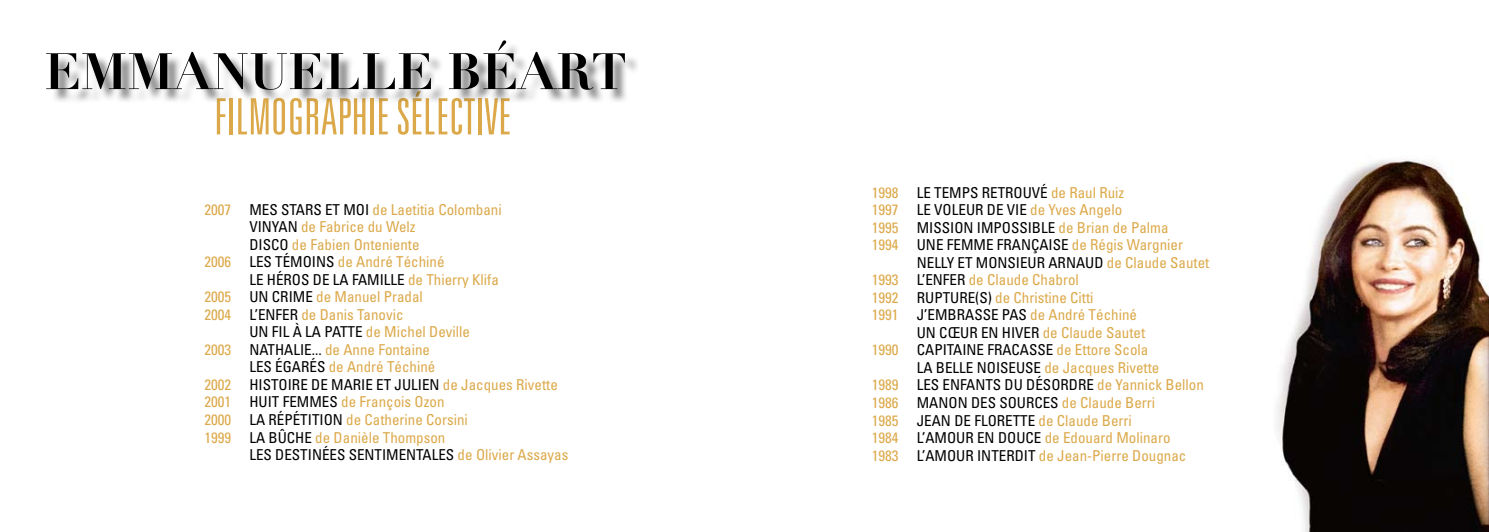
<style>
.page{position:relative;width:1489px;height:532px;background:#fff}
.page>*{position:absolute;margin:0;border:0;box-sizing:border-box;transform-origin:0 0}
.t1{font:700 50.25px "Didot LH";color:#000}
.t2{font:300 ultra-condensed 50px "Univers";color:#dca94a}
.t3{font:condensed 15px/17.5px "Univers";color:#dca94a}
.t4{font:condensed 15px "Univers";color:#000}
.s1{color:#000}
.s2{color:#dca94a}
</style>
<div class="page">
<div style="left:48px;top:42px;width:590px;height:62px;background:#000;opacity:.5"></div>
<img style="left:1277px;top:159px;width:211px;height:372px">
<h1 class="t1" style="left:44px;top:40px;width:280px">EMMANUELLE</h1>
<h1 class="t1" style="left:447px;top:40px;width:181px">BÉART</h1>
<h2 class="t2" style="left:214px;top:91px;width:294px">FILMOGRAPHIE SÉLECTIVE</h2>
<p class="t3" style="left:204px;top:200px;width:299px">2007 <span class="s1">MES STARS ET MO I</span> de Laetitia Colombani</p>
<p class="t3" style="left:249px;top:218px;width:168px"><span class="s1">VINYAN</span> de Fabrice du Welz</p>
<p class="t3" style="left:249px;top:235px;width:171px"><span class="s1">DISCO</span> de Fabien Onteniente</p>
<p class="t3" style="left:204px;top:253px;width:241px">2006 <span class="s1">LES TÉMO INS</span> de André Téchiné</p>
<p class="t4" style="left:249px;top:270px;width:251px">LE HÉROS DE LA FAMILLE <span class="s2">de Thierry Klifa</span></p>
<p class="t3" style="left:204px;top:288px;width:220px">2005 <span class="s1">UN CRIME</span> de Manuel Pradal</p>
<p class="t3" style="left:204px;top:305px;width:201px">2004 <span class="s1">L’EN FER</span> de Danis Tanovic</p>
<p class="t3" style="left:249px;top:323px;width:222px"><span class="s1">UN FIL À LA PATTE</span> de Michel Deville</p>
<p class="t3" style="left:204px;top:340px;width:227px">2003 <span class="s1">NATHALIE...</span> de Anne Fontaine</p>
<p class="t3" style="left:249px;top:358px;width:187px"><span class="s1">LES ÉGARÉS</span> de André Téchiné</p>
<p class="t4" style="left:204px;top:375px;width:355px"><span class="s2">2002</span> HISTO IRE DE MARIE ET JU LIEN <span class="s2">de Jacques Rivette</span></p>
<p class="t3" style="left:204px;top:393px;width:241px">2001 <span class="s1">HU IT FEMMES</span> de François Ozon</p>
<p class="t3" style="left:204px;top:410px;width:265px">2000 <span class="s1">LA RÉPÉTITION</span> de Catherine Corsini</p>
<p class="t3" style="left:204px;top:428px;width:242px">1999 <span class="s1">LA BÛCHE</span> de Danièle Thompson</p>
<p class="t4" style="left:249px;top:445px;width:320px">LES DESTIN ÉES SENTIMENTALES <span class="s2">de O livier Assayas</span></p>
<p class="t4" style="left:871px;top:183px;width:254px"><span class="s2">1998</span> LE TEMPS RETROUVÉ <span class="s2">de Raul Ruiz</span></p>
<p class="t3" style="left:871px;top:201px;width:252px">1997 <span class="s1">LE VO LEU R DE VIE</span> de Yves Angelo</p>
<p class="t3" style="left:871px;top:218px;width:298px">1995 <span class="s1">MISSION IMPOSSIBLE</span> de Brian de Palma</p>
<p class="t3" style="left:871px;top:236px;width:313px">1994 <span class="s1">UN E FEMME FRANÇAISE</span> de Régis Wargnier</p>
<p class="t4" style="left:916px;top:253px;width:294px">N ELLY ET MONSIEUR ARNAU D <span class="s2">de Claude Sautet</span></p>
<p class="t3" style="left:871px;top:271px;width:208px">1993 <span class="s1">L’EN FER</span> de Claude Chabrol</p>
<p class="t3" style="left:871px;top:288px;width:223px">1992 <span class="s1">RU PTU RE(S)</span> de Christine Citti</p>
<p class="t3" style="left:871px;top:306px;width:267px">1991 <span class="s1">J’EMBRASSE PAS</span> de André Téchiné</p>
<p class="t3" style="left:916px;top:323px;width:230px"><span class="s1">UN CŒU R EN HIVER</span> de Claude Sautet</p>
<p class="t3" style="left:871px;top:341px;width:278px">1990 <span class="s1">CAPITAIN E FRACASSE</span> de Ettore Scola</p>
<p class="t3" style="left:916px;top:358px;width:244px"><span class="s1">LA BELLE NO ISEUSE</span> de Jacques Rivette</p>
<p class="t4" style="left:871px;top:375px;width:333px"><span class="s2">1989</span> LES ENFANTS DU DÉSORDRE <span class="s2">de Yannick Bellon</span></p>
<p class="t4" style="left:871px;top:393px;width:77px"><span class="s2">1986</span> MANON</p>
<p class="t3" style="left:871px;top:393px;width:316px;text-indent:99px"><span class="s1">DES SOURCES</span> de Claude Berri<br>1985 <span class="s1">JEAN DE FLO RETTE</span> de Claude Berri<br>1984 <span class="s1">L’AMOUR EN DOUCE</span> de Edouard Molinaro 1983 <span class="s1">L’AMOUR INTERDIT</span> de Jean-Pierre Dougnac</p>
</div>
